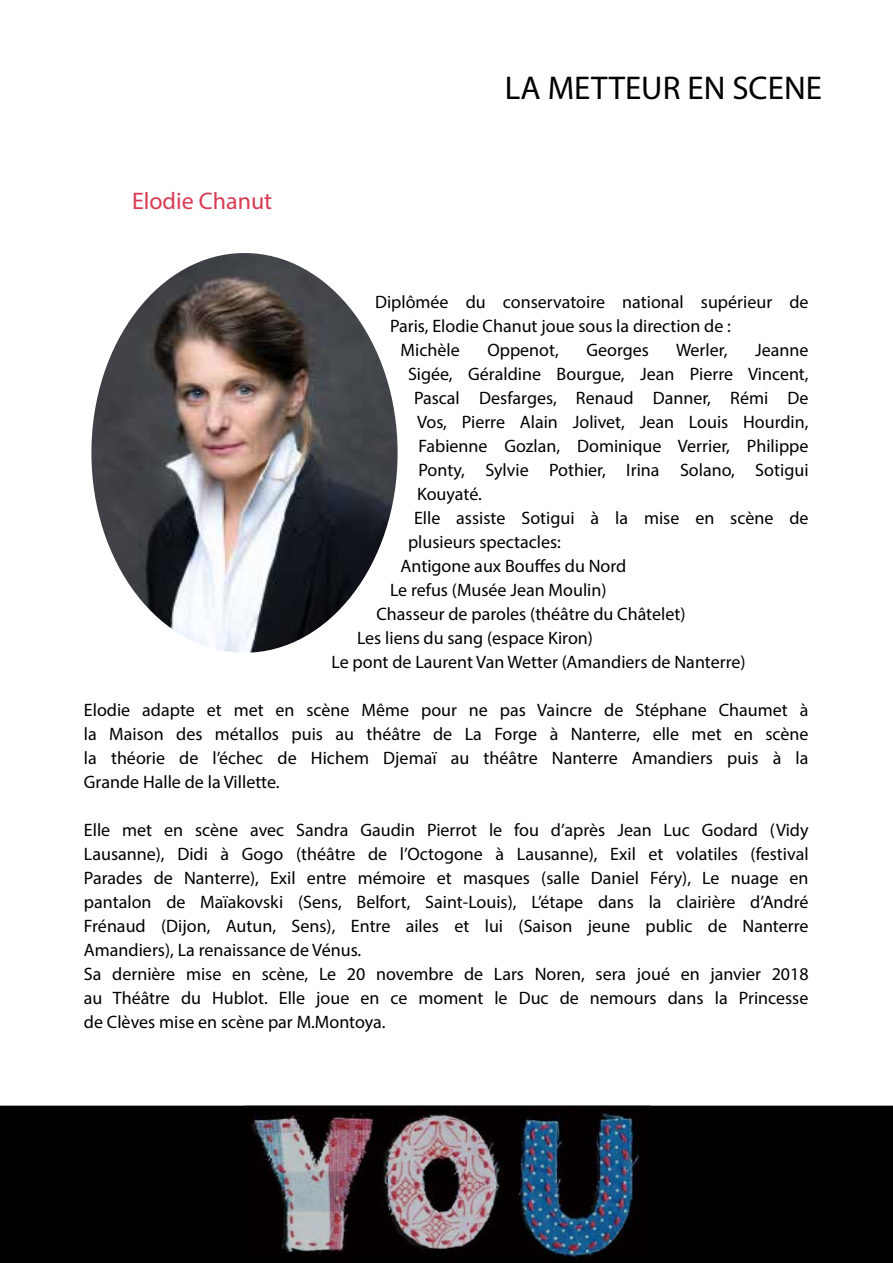
<style>
.page{position:relative;width:893px;height:1263px;background:#fff}
.page>*{position:absolute;margin:0;border:0;box-sizing:border-box;transform-origin:0 0}
.t1{font:33px "Myriad Pro";color:#000}
.t2{font:24px "Myriad Pro";color:#d83b54}
.t3{font:18px/24px "Myriad Pro";color:#000;text-align:justify}
</style>
<div class="page">
<div style="left:1px;top:1106px;width:891px;height:156px;background:#000"></div>
<div style="left:0;top:1106px;width:893px;height:157px;border:2px solid #000"></div>
<img style="left:251px;top:1110px;width:390px;height:150px">
<div style="left:244px;top:1106px;width:407px;height:157px;border:2px solid #000"></div>
<img style="left:91px;top:253px;width:307px;height:400px">
<h2 class="t2" style="left:132px;top:186px;width:142px">Elodie Chanut</h2>
<h1 class="t1" style="left:505px;top:68px;width:318px">LA METTEUR EN SCENE</h1>
<p class="t3" style="left:375px;top:290px;width:435px">Diplômée du conservatoire national supérieur de</p>
<p class="t3" style="left:390px;top:314px;width:342px">Paris, Elodie Chanut joue sous la direction de :</p>
<p class="t3" style="left:400px;top:338px;width:61px">Michèle</p>
<p class="t3" style="left:487px;top:338px;width:73px">Oppenot,</p>
<p class="t3" style="left:586px;top:338px;width:64px">Georges</p>
<p class="t3" style="left:676px;top:338px;width:53px">Werler,</p>
<p class="t3" style="left:755px;top:338px;width:55px">Jeanne</p>
<p class="t3" style="left:408px;top:362px;width:402px">Sigée, Géraldine Bourgue, Jean Pierre Vincent,</p>
<p class="t3" style="left:414px;top:386px;width:396px">Pascal Desfarges, Renaud Danner, Rémi De</p>
<p class="t3" style="left:417px;top:410px;width:393px">Vos, Pierre Alain Jolivet, Jean Louis Hourdin,</p>
<p class="t3" style="left:418px;top:434px;width:392px">Fabienne Gozlan, Dominique Verrier, Philippe</p>
<p class="t3" style="left:418px;top:458px;width:392px">Ponty, Sylvie Pothier, Irina Solano, Sotigui</p>
<p class="t3" style="left:417px;top:482px;width:66px">Kouyaté.</p>
<p class="t3" style="left:414px;top:506px;width:396px">Elle assiste Sotigui à la mise en scène de</p>
<p class="t3" style="left:408px;top:530px;width:155px">plusieurs spectacles:</p>
<p class="t3" style="left:400px;top:554px;width:227px">Antigone aux Bouffes du Nord</p>
<p class="t3" style="left:390px;top:578px;width:218px">Le refus (Musée Jean Moulin)</p>
<p class="t3" style="left:376px;top:602px;width:311px">Chasseur de paroles (théâtre du Châtelet)</p>
<p class="t3" style="left:357px;top:626px;width:237px">Les liens du sang (espace Kiron)</p>
<p class="t3" style="left:331px;top:650px;width:416px">Le pont de Laurent Van Wetter (Amandiers de Nanterre)</p>
<p class="t3" style="left:84px;top:698px;width:726px">Elodie adapte et met en scène Même pour ne pas Vaincre de Stéphane Chaumet à la Maison des métallos puis au théâtre de La Forge à Nanterre, elle met en scène la théorie de l’échec de Hichem Djemaï au théâtre Nanterre Amandiers puis à la Grande Halle de la Villette.</p>
<p class="t3" style="left:84px;top:818px;width:726px;text-align:left">Elle met en scène avec Sandra Gaudin Pierrot le fou d’après Jean Luc Godard (Vidy Lausanne), Didi à Gogo (théâtre de l’Octogone à Lausanne), Exil et volatiles (festival Parades de Nanterre), Exil entre mémoire et masques (salle Daniel Féry), Le nuage en pantalon de Maïakovski (Sens, Belfort, Saint-Louis), L’étape dans la clairière d’André Frénaud (Dijon, Autun, Sens), Entre ailes et lui (Saison jeune public de Nanterre Amandiers), La renaissance de Vénus.<br>Sa dernière mise en scène, Le 20 novembre de Lars Noren, sera joué en janvier 2018 au Théâtre du Hublot. Elle joue en ce moment le Duc de nemours dans la Princesse de Clèves mise en scène par M.Montoya.</p>
</div>
